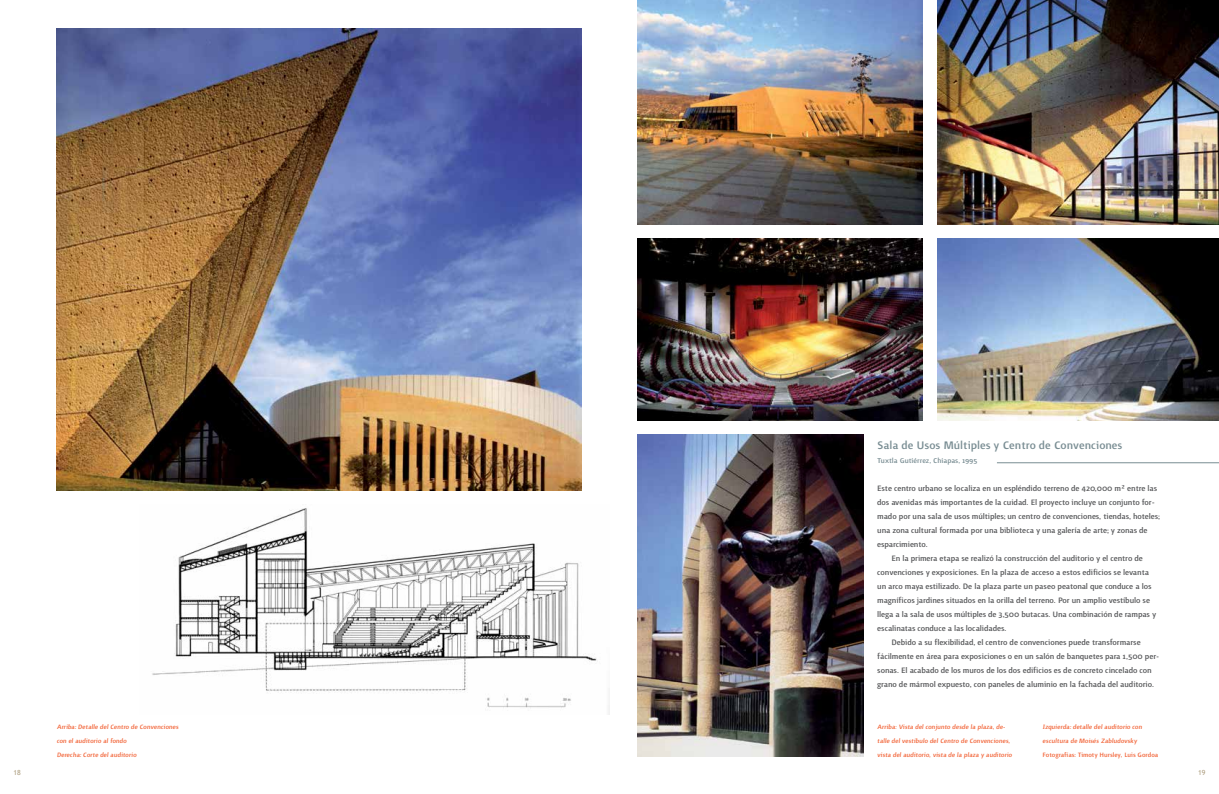
<style>
.page{position:relative;width:1219px;height:794px;background:#fff}
.page>*{position:absolute;margin:0;border:0;box-sizing:border-box;transform-origin:0 0}
.t1{font:500 14px "Surface";color:#798d93}
.t2{font:500 10px "Surface";letter-spacing:-.01em;color:#58595b}
.t3{font:500 9px "Surface";color:#798d93}
.t4{font:500 8px/14px "Surface";color:#f26539}
.t5{font:7px "Trebuchet MS";color:#afa082}
</style>
<div class="page">
<img style="left:57px;top:28px;width:524px;height:462px">
<img style="left:152px;top:508px;width:457px;height:206px">
<img style="left:638px;top:0;width:285px;height:224px">
<img style="left:937px;top:0;width:282px;height:224px">
<img style="left:638px;top:238px;width:285px;height:182px">
<img style="left:937px;top:238px;width:282px;height:182px">
<img style="left:638px;top:434px;width:225px;height:322px">
<hr style="left:997px;top:462px;width:222px;height:1px;background:#798d93">
<h1 class="t1" style="left:877px;top:438px;width:247px">Sala de Usos Múltiples y Centro de Convenciones</h1>
<p class="t2" style="left:877px;top:483px;width:281px">Este centro urbano se localiza en un espléndido terreno de 420,000 m² entre las</p>
<p class="t2" style="left:877px;top:497px;width:279px">dos avenidas más importantes de la cuidad. El proyecto incluye un conjunto for-</p>
<p class="t2" style="left:877px;top:511px;width:284px">mado por una sala de usos múltiples; un centro de convenciones, tiendas, hoteles;</p>
<p class="t2" style="left:877px;top:525px;width:272px">una zona cultural formada por una biblioteca y una galería de arte; y zonas de</p>
<p class="t2" style="left:877px;top:539px;width:52px">esparcimiento.</p>
<p class="t2" style="left:891px;top:553px;width:253px">En la primera etapa se realizó la construcción del auditorio y el centro de</p>
<p class="t2" style="left:877px;top:567px;width:273px">convenciones y exposiciones. En la plaza de acceso a estos edificios se levanta</p>
<p class="t2" style="left:877px;top:581px;width:276px">un arco maya estilizado. De la plaza parte un paseo peatonal que conduce a los</p>
<p class="t2" style="left:877px;top:595px;width:274px">magníficos jardines situados en la orilla del terreno. Por un amplio vestíbulo se</p>
<p class="t2" style="left:877px;top:609px;width:281px">llega a la sala de usos múltiples de 3,500 butacas. Una combinación de rampas y</p>
<p class="t2" style="left:877px;top:623px;width:131px">escalinatas conduce a las localidades.</p>
<p class="t2" style="left:891px;top:637px;width:251px">Debido a su flexibilidad, el centro de convenciones puede transformarse</p>
<p class="t2" style="left:877px;top:651px;width:284px">fácilmente en área para exposiciones o en un salón de banquetes para 1,500 per-</p>
<p class="t2" style="left:877px;top:665px;width:276px">sonas. El acabado de los muros de los dos edificios es de concreto cincelado con</p>
<p class="t2" style="left:877px;top:679px;width:278px">grano de mármol expuesto, con paneles de aluminio en la fachada del auditorio.</p>
<p class="t4" style="left:877px;top:719px;width:137px">Arriba: Vista del conjunto desde la plaza, de&shy;talle del vestíbulo del Centro de Convenciones, vista del auditorio, vista de la plaza y auditorio</p>
<p class="t3" style="left:877px;top:456px;width:102px">Tuxtla Gutiérrez, Chiapas, 1995</p>
<p class="t4" style="left:57px;top:719px;width:124px">Arriba: Detalle del Centro de Convenciones con el auditorio al fondo<br>Derecha: Corte del auditorio</p>
<p class="t4" style="left:1043px;top:719px;width:117px">Izquierda: detalle del auditorio con escultura de Moisés Zabludovsky<br>Fotografías: Timoty Hursley, Luis Gordoa</p>
<p class="t5" style="left:13px;top:768px;width:9px">18</p>
<p class="t5" style="left:1198px;top:768px;width:9px">19</p>
</div>
